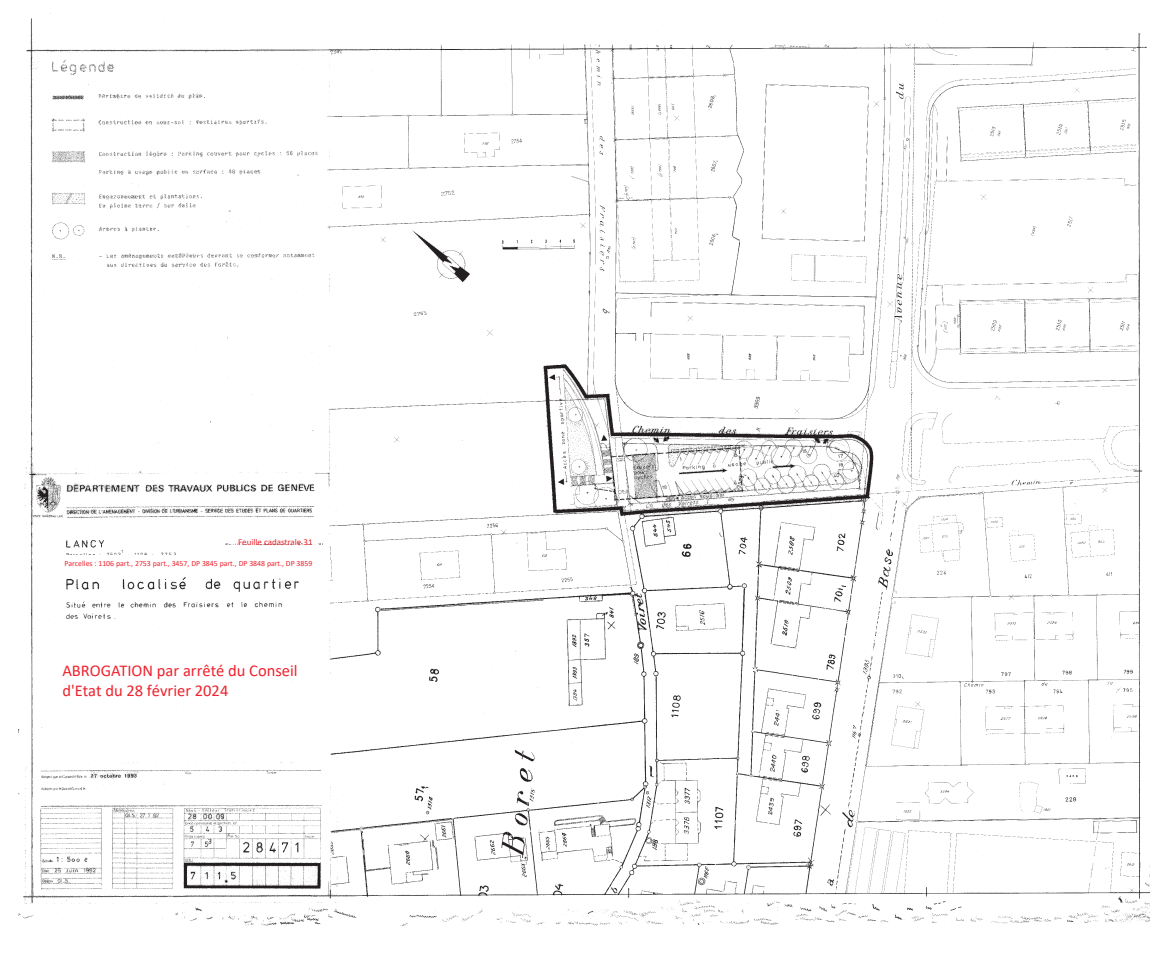
<style>
.page{position:relative;width:1171px;height:953px;background:#fff}
.page>*{position:absolute;margin:0;border:0;box-sizing:border-box;transform-origin:0 0}
.t1{font:16.5px/19.8px "Calibri";color:#ee232e}
.t2{font:9px "Calibri";color:#ee232e}
.t3{font:7.85px "Calibri";color:#ee232e}
</style>
<div class="page">
<img style="left:18px;top:13px;width:1132px;height:912px">
<div style="left:59px;top:555px;width:123px;height:14px;background:#fff"></div>
<div style="left:203px;top:545px;width:123px;height:14px;background:#fff"></div>
<p class="t2" style="left:238px;top:536px;width:76px">Feuille cadastrale 31</p>
<p class="t3" style="left:65px;top:557px;width:249px">Parcelles : 1106 part., 2753 part., 3457, DP 3845 part., DP 3848 part., DP 3859</p>
<h1 class="t1" style="left:62px;top:660px;width:237px">ABROGATION par arrêté du Conseil d'Etat du 28 février 2024</h1>
</div>
